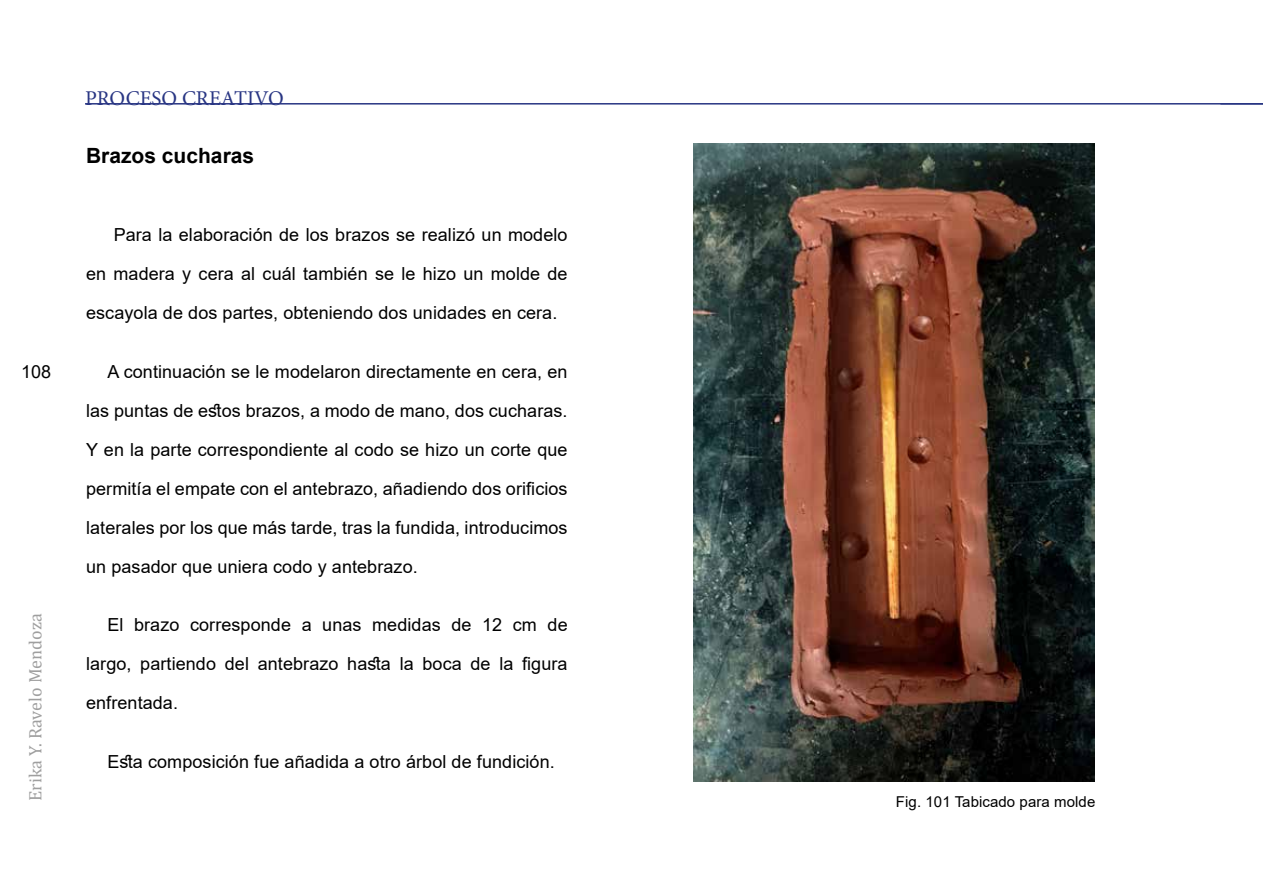
<style>
.page{position:relative;width:1263px;height:893px;background:#fff}
.page>*{position:absolute;margin:0;border:0;box-sizing:border-box;transform-origin:0 0}
.t1{font:21px "Minion Pro";color:#283583}
.t2{font:700 21px "Arial";color:#000}
.t3{font:18px/39px "Arial";letter-spacing:.005em;color:#000;text-align:justify}
.t4{font:18px "Cambria";letter-spacing:.005em;color:#9f9f9f}
.t5{font:15px "Arial";letter-spacing:.005em;color:#000}
</style>
<div class="page">
<hr style="left:85px;top:103px;width:1178px;height:2px;background:#283583">
<img style="left:693px;top:144px;width:402px;height:638px">
<p class="t3" style="left:21px;top:352px;width:32px">108</p>
<p class="t4" style="left:25px;top:801px;width:190px;rotate:-90deg">Erika Y. Ravelo Mendoza</p>
<p class="t1" style="left:85px;top:84px;width:200px">PROCESO CREATIVO</p>
<p class="t2" style="left:86px;top:141px;width:170px">Brazos cucharas</p>
<p class="t3" style="left:86px;top:215px;width:483px;text-indent:28px">Para la elaboración de los brazos se realizó un modelo en madera y cera al cuál también se le hizo un molde de escayola de dos partes, obteniendo dos unidades en cera.</p>
<p class="t3" style="left:86px;top:352px;width:483px;text-indent:21px">A continuación se le modelaron directamente en cera, en las puntas de estos brazos, a modo de mano, dos cucharas.<br>Y en la parte correspondiente al codo se hizo un corte que permitía el empate con el antebrazo, añadiendo dos orificios laterales por los que más tarde, tras la fundida, introducimos un pasador que uniera codo y antebrazo.</p>
<p class="t3" style="left:86px;top:605px;width:483px;text-indent:21px">El brazo corresponde a unas medidas de 12 cm de largo, partiendo del antebrazo hasta la boca de la figura enfrentada.</p>
<p class="t3" style="left:107px;top:742px;width:449px">Esta composición fue añadida a otro árbol de fundición.</p>
<p class="t5" style="left:896px;top:791px;width:201px">Fig. 101 Tabicado para molde</p>
</div>
